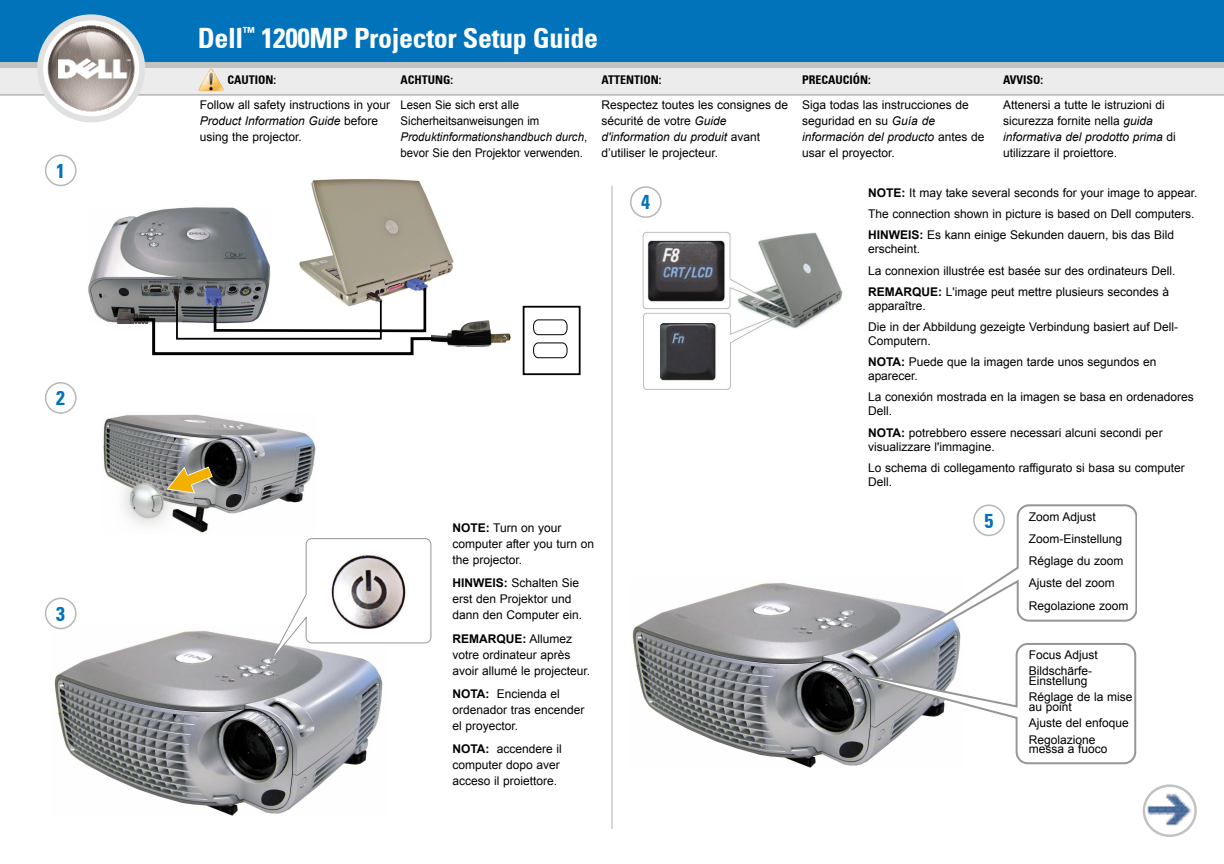
<style>
.page{position:relative;width:1224px;height:864px;background:#fff}
.page>*{position:absolute;margin:0;border:0;box-sizing:border-box;transform-origin:0 0}
.t1{font:700 condensed 28px "Univers 67";letter-spacing:-.015em;color:#fff}
.t2{font:700 condensed 20px "Univers 67";color:#0073bb}
.t3{font:12px/16px "Arial";color:#000}
.t4{font:12px/16px "Arial";color:#000;scale:.95 1}
.t5{font:700 condensed 12px "Univers 67";color:#000}
.s1{font-style:italic}
.s2{font-weight:700}
</style>
<div class="page">
<div style="left:0;top:68px;width:1224px;height:27px;background:#ececec"></div>
<div style="left:0;top:42px;width:1224px;height:26px;background:linear-gradient(to right,#c2c2c2,#c2c2c2)"></div>
<div style="left:0;top:0;width:1224px;height:61px;background:#0073bb"></div>
<svg style="left:37px;top:14px;width:108px;height:108px"></svg>
<img style="left:46px;top:24px;width:89px;height:89px;border-radius:50%">
<svg style="left:630px;top:186px;width:32px;height:32px"></svg>
<img style="left:198px;top:68px;width:26px;height:24px">
<hr style="left:611px;top:186px;width:2px;height:643px;background:#d7d7d7">
<svg style="left:1143px;top:784px;width:54px;height:53px"></svg>
<img style="left:642px;top:231px;width:201px;height:159px">
<img style="left:54px;top:629px;width:329px;height:187px">
<img style="left:103px;top:414px;width:213px;height:119px">
<svg style="left:270px;top:538px;width:161px;height:124px"></svg>
<svg style="left:45px;top:598px;width:32px;height:31px"></svg>
<img style="left:632px;top:583px;width:235px;height:185px">
<svg style="left:832px;top:643px;width:304px;height:121px"></svg>
<svg style="left:867px;top:504px;width:270px;height:163px"></svg>
<svg style="left:973px;top:504px;width:32px;height:32px"></svg>
<svg style="left:45px;top:382px;width:32px;height:32px"></svg>
<div style="left:323px;top:548px;width:92px;height:89px;background:#fff"></div>
<img style="left:331px;top:555px;width:75px;height:74px">
<svg style="left:165px;top:465px;width:49px;height:30px"></svg>
<img style="left:88px;top:207px;width:183px;height:116px">
<img style="left:299px;top:179px;width:155px;height:106px">
<svg style="left:131px;top:285px;width:450px;height:91px"></svg>
<svg style="left:45px;top:155px;width:32px;height:31px"></svg>
<h2 class="t2" style="left:56px;top:158px;width:10px">1</h2>
<h2 class="t2" style="left:56px;top:386px;width:10px">2</h2>
<h2 class="t2" style="left:56px;top:601px;width:10px">3</h2>
<h1 class="t1" style="left:198px;top:20px;width:402px">Dell<sup>™</sup> 1200MP Projector Setup Guide</h1>
<p class="t5" style="left:228px;top:72px;width:50px">CAUTION:</p>
<p class="t3" style="left:200px;top:96px;width:192px">Follow all safety instructions in your<br><span class="s1">Product Information Guide</span> before using the projector.</p>
<p class="t5" style="left:401px;top:72px;width:54px">ACHTUNG:</p>
<p class="t4" style="left:401px;top:96px;width:198px">Lesen Sie sich erst alle<br>Sicherheitsanweisungen im<br><span class="s1">Produktinformationshandbuch durch</span>, bevor Sie den Projektor verwenden.</p>
<p class="t5" style="left:601px;top:72px;width:61px">ATTENTION:</p>
<p class="t3" style="left:601px;top:96px;width:188px">Respectez toutes les consignes de sécurité de votre <span class="s1">Guide d'information du produit</span> avant d’utiliser le projecteur.</p>
<p class="t5" style="left:802px;top:72px;width:70px">PRECAUCIÓN:</p>
<p class="t3" style="left:802px;top:96px;width:184px">Siga todas las instrucciones de seguridad en su <span class="s1">Guía de información del producto</span> antes de usar el proyector.</p>
<p class="t5" style="left:1003px;top:72px;width:42px">AVVISO:</p>
<p class="t3" style="left:1003px;top:96px;width:174px">Attenersi a tutte le istruzioni di sicurezza fornite nella <span class="s1">guida informativa del prodotto prima</span> di utilizzare il proiettore.</p>
<p class="t3" style="left:452px;top:520px;width:143px"><span class="s2">NOTE:</span> Turn on your computer after you turn on the projector.</p>
<p class="t3" style="left:452px;top:575px;width:131px"><span class="s2">HINWEIS:</span> Schalten Sie erst den Projektor und dann den Computer ein.</p>
<p class="t3" style="left:452px;top:630px;width:139px"><span class="s2">REMARQUE:</span> Allumez votre ordinateur après avoir allumé le projecteur.</p>
<p class="t3" style="left:452px;top:686px;width:134px"><span class="s2">NOTA:</span> Encienda el ordenador tras encender el proyector.</p>
<p class="t3" style="left:452px;top:741px;width:111px"><span class="s2">NOTA:</span> accendere il computer dopo aver acceso il proiettore.</p>
<h2 class="t2" style="left:641px;top:190px;width:10px">4</h2>
<p class="t3" style="left:868px;top:182px;width:331px;line-height:21.2px"><span class="s2">NOTE:</span> It may take several seconds for your image to appear.<br>The connection shown in picture is based on Dell computers.<br><span class="s2">HINWEIS:</span> Es kann einige Sekunden dauern, bis das Bild</p>
<p class="t3" style="left:868px;top:239px;width:309px;line-height:21.2px">erscheint.<br>La connexion illustrée est basée sur des ordinateurs Dell.<br><span class="s2">REMARQUE:</span> L'image peut mettre plusieurs secondes à</p>
<p class="t3" style="left:868px;top:295px;width:312px;line-height:21.2px">apparaître.<br>Die in der Abbildung gezeigte Verbindung basiert auf Dell-</p>
<p class="t3" style="left:868px;top:330px;width:290px;line-height:21.2px">Computern.<br><span class="s2">NOTA:</span> Puede que la imagen tarde unos segundos en</p>
<p class="t3" style="left:868px;top:365px;width:327px;line-height:21.2px">aparecer.<br>La conexión mostrada en la imagen se basa en ordenadores</p>
<p class="t3" style="left:868px;top:401px;width:296px;line-height:21.2px">Dell.<br><span class="s2">NOTA:</span> potrebbero essere necessari alcuni secondi per</p>
<p class="t3" style="left:868px;top:436px;width:318px;line-height:21.2px">visualizzare l'immagine.<br>Lo schema di collegamento raffigurato si basa su computer</p>
<p class="t3" style="left:868px;top:474px;width:25px">Dell.</p>
<h2 class="t2" style="left:985px;top:508px;width:10px">5</h2>
<p class="t3" style="left:1029px;top:505px;width:101px;line-height:22.2px">Zoom Adjust<br>Zoom-Einstellung<br>Réglage du zoom<br>Ajuste del zoom<br>Regolazione zoom</p>
<p class="t3" style="left:1029px;top:646px;width:71px;line-height:16.6px">Focus Adjust<br>Bildschärfe-</p>
<p class="t3" style="left:1029px;top:672px;width:105px;line-height:16.6px">Einstellung<br>Réglage de la mise</p>
<p class="t3" style="left:1029px;top:698px;width:102px;line-height:16.6px">au point<br>Ajuste del enfoque<br>Regolazione</p>
<p class="t3" style="left:1029px;top:741px;width:80px">messa a fuoco</p>
</div>
